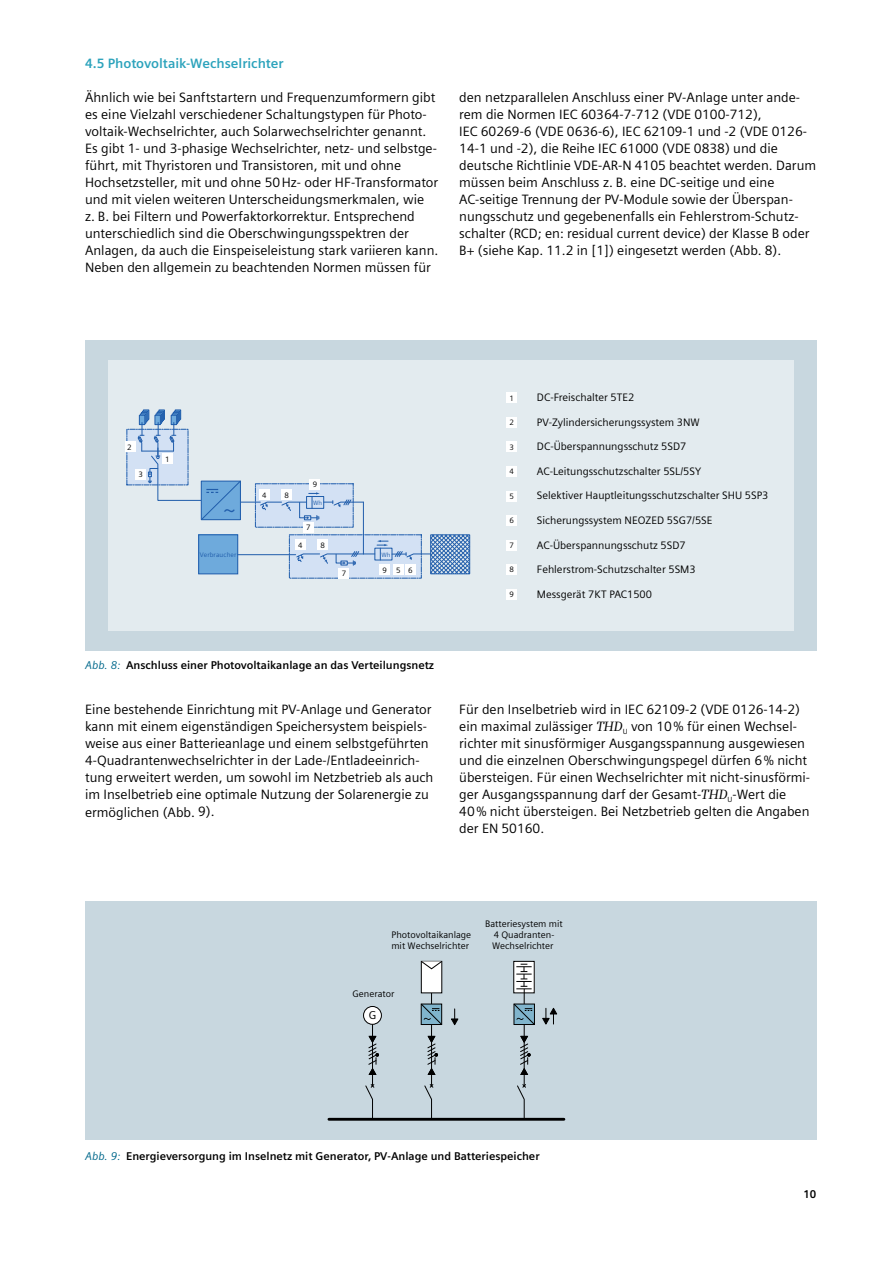
<style>
.page{position:relative;width:893px;height:1263px;background:#fff}
.page>*{position:absolute;margin:0;border:0;box-sizing:border-box;transform-origin:0 0}
.t1{font:21px "Siemens Sans";color:#205dab}
.t2{font:13.5px/17px "Siemens Sans";color:#000}
.t3{font:700 13.5px "Siemens Sans";color:#2ca3bc}
.t4{font:11.4px "Siemens Sans OT";color:#000}
.t5{font:700 11.25px "Siemens Sans";color:#000}
.t6{font:10.8px "Siemens Sans OT";color:#000}
.t7{font:9.45px/11.4px "Siemens Sans OT";color:#000}
.t8{font:7.8px "Siemens Sans";color:#000}
.t9{font:6.6px "Siemens Sans";letter-spacing:.02em;color:#205dab}
.t10{font:6.3px "Siemens Sans";color:#205dab}
.s1{font-weight:400;font-style:italic;color:#00688b}
.s2{font-family:"Siemens Serif";font-style:italic}
</style>
<div class="page">
<div style="left:85px;top:901px;width:731px;height:239px;background:#c8d7df"></div>
<hr style="left:329px;top:1118px;width:235px;height:3px;background:#000">
<hr style="left:372px;top:1041px;width:1px;height:45px;background:#000">
<svg style="left:365px;top:1084px;width:10px;height:34px"></svg>
<svg style="left:368px;top:1025px;width:11px;height:50px"></svg>
<div style="left:364px;top:1006px;width:17px;height:18px;background:#fff;border-radius:50%"></div>
<div style="left:363px;top:1006px;width:19px;height:19px;border:1px solid #000;border-radius:50%"></div>
<svg style="left:515px;top:963px;width:18px;height:1px"></svg>
<div style="left:513px;top:961px;width:22px;height:32px;border:1px solid #000"></div>
<hr style="left:431px;top:1041px;width:1px;height:45px;background:#000">
<svg style="left:424px;top:1083px;width:10px;height:35px"></svg>
<div style="left:421px;top:961px;width:21px;height:32px;background:#fff"></div>
<div style="left:421px;top:961px;width:21px;height:32px;border:1px solid #000"></div>
<svg style="left:420px;top:960px;width:23px;height:10px"></svg>
<hr style="left:524px;top:1041px;width:1px;height:45px;background:#000">
<svg style="left:516px;top:1083px;width:11px;height:35px"></svg>
<svg style="left:451px;top:1009px;width:8px;height:17px"></svg>
<svg style="left:542px;top:1007px;width:16px;height:18px"></svg>
<svg style="left:513px;top:964px;width:22px;height:111px"></svg>
<svg style="left:421px;top:993px;width:21px;height:82px"></svg>
<div style="left:85px;top:340px;width:731px;height:311px;background:#c8d7df"></div>
<div style="left:108px;top:360px;width:685px;height:271px;background:#e3ebef"></div>
<div style="left:289px;top:535px;width:132px;height:43px;background:#d3e1f4"></div>
<hr style="left:363px;top:502px;width:1px;height:52px;background:#205dab">
<div style="left:295px;top:539px;width:11px;height:11px;background:#fff"></div>
<div style="left:199px;top:535px;width:39px;height:39px;background:#6eaadc"></div>
<div style="left:198px;top:534px;width:40px;height:40px;border:1px solid #205dab"></div>
<hr style="left:238px;top:554px;width:58px;height:1px;background:#205dab">
<svg style="left:296px;top:534px;width:175px;height:41px"></svg>
<div style="left:143px;top:410px;width:6px;height:10px;border:1px solid #205dab"></div>
<div style="left:142px;top:411px;width:6px;height:10px;border:1px solid #205dab"></div>
<div style="left:141px;top:412px;width:6px;height:10px;border:1px solid #205dab"></div>
<div style="left:140px;top:414px;width:6px;height:10px;border:1px solid #205dab"></div>
<div style="left:139px;top:415px;width:6px;height:10px;background:#6eaadc"></div>
<div style="left:139px;top:415px;width:6px;height:10px;border:1px solid #205dab"></div>
<div style="left:159px;top:410px;width:6px;height:10px;border:1px solid #205dab"></div>
<div style="left:158px;top:411px;width:6px;height:10px;border:1px solid #205dab"></div>
<div style="left:157px;top:412px;width:6px;height:10px;border:1px solid #205dab"></div>
<div style="left:156px;top:414px;width:6px;height:10px;border:1px solid #205dab"></div>
<div style="left:155px;top:415px;width:5px;height:10px;background:#6eaadc"></div>
<div style="left:155px;top:415px;width:6px;height:10px;border:1px solid #205dab"></div>
<div style="left:175px;top:410px;width:6px;height:10px;border:1px solid #205dab"></div>
<div style="left:174px;top:411px;width:6px;height:10px;border:1px solid #205dab"></div>
<div style="left:173px;top:412px;width:6px;height:10px;border:1px solid #205dab"></div>
<div style="left:172px;top:414px;width:6px;height:10px;border:1px solid #205dab"></div>
<div style="left:171px;top:415px;width:6px;height:10px;background:#6eaadc"></div>
<div style="left:171px;top:415px;width:6px;height:10px;border:1px solid #205dab"></div>
<div style="left:255px;top:484px;width:98px;height:43px;background:#d3e1f4"></div>
<div style="left:303px;top:523px;width:10px;height:10px;background:#fff"></div>
<div style="left:339px;top:568px;width:10px;height:10px;background:#fff"></div>
<div style="left:127px;top:429px;width:61px;height:56px;background:#d3e1f4"></div>
<div style="left:125px;top:442px;width:10px;height:10px;background:#fff"></div>
<div style="left:135px;top:469px;width:10px;height:10px;background:#fff"></div>
<div style="left:507px;top:393px;width:10px;height:10px;background:#fff"></div>
<div style="left:507px;top:589px;width:10px;height:10px;background:#fff"></div>
<div style="left:507px;top:565px;width:10px;height:10px;background:#fff"></div>
<div style="left:507px;top:491px;width:10px;height:10px;background:#fff"></div>
<div style="left:507px;top:442px;width:10px;height:10px;background:#fff"></div>
<div style="left:507px;top:540px;width:10px;height:10px;background:#fff"></div>
<div style="left:507px;top:515px;width:10px;height:11px;background:#fff"></div>
<div style="left:507px;top:466px;width:10px;height:11px;background:#fff"></div>
<div style="left:507px;top:417px;width:10px;height:10px;background:#fff"></div>
<svg style="left:137px;top:422px;width:227px;height:98px"></svg>
<p class="t3" style="left:85px;top:56px;width:200px">4.5 Photovoltaik-Wechselrichter</p>
<p class="t2" style="left:85px;top:89px;width:355px">Ähnlich wie bei Sanftstartern und Frequenzumformern gibt es eine Vielzahl verschiedener Schaltungstypen für Photo&shy;voltaik-Wechselrichter, auch Solarwechselrichter genannt.<br>Es gibt 1- und 3-phasige Wechselrichter, netz- und selbstge&shy;führt, mit Thyristoren und Transistoren, mit und ohne Hochsetzsteller, mit und ohne 50Hz- oder HF-Transformator und mit vielen weiteren Unterscheidungsmerkmalen, wie<br>z. B. bei Filtern und Powerfaktorkorrektur. Entsprechend unterschiedlich sind die Oberschwingungsspektren der Anlagen, da auch die Einspeiseleistung stark variieren kann.<br>Neben den allgemein zu beachtenden Normen müssen für</p>
<p class="t2" style="left:459px;top:89px;width:358px">den netzparallelen Anschluss einer PV-Anlage unter ande&shy;rem die Normen IEC 60364-7-712 (VDE 0100-712),<br>IEC 60269-6 (VDE 0636-6), IEC 62109-1 und -2 (VDE 0126- 14-1 und -2), die Reihe IEC 61000 (VDE 0838) und die deutsche Richtlinie VDE-AR-N 4105 beachtet werden. Darum müssen beim Anschluss z. B. eine DC-seitige und eine AC-seitige Trennung der PV-Module sowie der Überspan&shy;nungsschutz und gegebenenfalls ein Fehlerstrom-Schutz&shy;schalter (RCD; en: residual current device) der Klasse B oder B+ (siehe Kap. 11.2 in [1]) eingesetzt werden (Abb. 8).</p>
<p class="t8" style="left:127px;top:442px;width:6px">2</p>
<p class="t8" style="left:138px;top:470px;width:6px">3</p>
<p class="t8" style="left:165px;top:454px;width:6px">1</p>
<h1 class="t1" style="left:224px;top:497px;width:14px">~</h1>
<p class="t9" style="left:200px;top:551px;width:38px">Verbraucher</p>
<p class="t8" style="left:262px;top:490px;width:6px">4</p>
<p class="t8" style="left:284px;top:490px;width:6px">8</p>
<p class="t8" style="left:313px;top:480px;width:6px">9</p>
<p class="t10" style="left:313px;top:499px;width:11px">Wh</p>
<p class="t8" style="left:306px;top:523px;width:6px">7</p>
<p class="t8" style="left:298px;top:541px;width:6px">4</p>
<p class="t8" style="left:320px;top:541px;width:6px">8</p>
<p class="t8" style="left:342px;top:569px;width:6px">7</p>
<p class="t10" style="left:381px;top:551px;width:11px">Wh</p>
<p class="t8" style="left:383px;top:566px;width:6px">9</p>
<p class="t8" style="left:396px;top:566px;width:6px">5</p>
<p class="t8" style="left:408px;top:566px;width:6px">6</p>
<p class="t5" style="left:85px;top:659px;width:351px"><span class="s1">Abb. 8:</span> Anschluss einer Photovoltaikanlage an das Verteilungsnetz</p>
<p class="t8" style="left:510px;top:393px;width:6px">1</p>
<p class="t8" style="left:510px;top:418px;width:6px">2</p>
<p class="t8" style="left:510px;top:443px;width:6px">3</p>
<p class="t8" style="left:510px;top:467px;width:6px">4</p>
<p class="t8" style="left:510px;top:492px;width:6px">5</p>
<p class="t8" style="left:510px;top:516px;width:6px">6</p>
<p class="t8" style="left:510px;top:541px;width:6px">7</p>
<p class="t8" style="left:510px;top:565px;width:6px">8</p>
<p class="t8" style="left:510px;top:590px;width:6px">9</p>
<p class="t6" style="left:537px;top:391px;width:99px">DC-Freischalter 5TE2</p>
<p class="t6" style="left:537px;top:416px;width:164px">PV-Zylindersicherungssystem 3NW</p>
<p class="t6" style="left:537px;top:441px;width:151px">DC-Überspannungsschutz 5SD7</p>
<p class="t6" style="left:537px;top:465px;width:166px">AC-Leitungsschutzschalter 5SL/5SY</p>
<p class="t6" style="left:537px;top:490px;width:233px">Selektiver Hauptleitungsschutzschalter SHU 5SP3</p>
<p class="t6" style="left:537px;top:514px;width:177px">Sicherungssystem NEOZED 5SG7/5SE</p>
<p class="t6" style="left:537px;top:539px;width:150px">AC-Überspannungsschutz 5SD7</p>
<p class="t6" style="left:537px;top:563px;width:160px">Fehlerstrom-Schutzschalter 5SM3</p>
<p class="t6" style="left:537px;top:588px;width:117px">Messgerät 7KT PAC1500</p>
<p class="t2" style="left:85px;top:701px;width:350px">Eine bestehende Einrichtung mit PV-Anlage und Generator kann mit einem eigenständigen Speichersystem beispiels&shy;weise aus einer Batterieanlage und einem selbstgeführten 4-Quadrantenwechselrichter in der Lade-/Entladeeinrich&shy;tung erweitert werden, um sowohl im Netzbetrieb als auch im Inselbetrieb eine optimale Nutzung der Solarenergie zu ermöglichen (Abb. 9).</p>
<p class="t2" style="left:459px;top:701px;width:352px">Für den Inselbetrieb wird in IEC 62109-2 (VDE 0126-14-2) ein maximal zulässiger <span class="s2">THD</span><sub>U</sub> von 10% für einen Wechsel&shy;richter mit sinusförmiger Ausgangsspannung ausgewiesen und die einzelnen Oberschwingungspegel dürfen 6% nicht übersteigen. Für einen Wechselrichter mit nicht-sinusförmi&shy;ger Ausgangsspannung darf der Gesamt-<span class="s2">THD</span><sub>U</sub>-Wert die 40% nicht übersteigen. Bei Netzbetrieb gelten die Angaben der EN 50160.</p>
<p class="t7" style="left:391px;top:929px;width:81px">Photovoltaikanlage mit Wechselrichter</p>
<p class="t7" style="left:485px;top:918px;width:79px;text-align:center">Batteriesystem mit<br>4 Quadranten-<br>Wechselrichter</p>
<p class="t7" style="left:352px;top:988px;width:43px">Generator</p>
<p class="t4" style="left:369px;top:1008px;width:9px">G</p>
<p class="t5" style="left:85px;top:1149px;width:456px"><span class="s1">Abb. 9:</span> Energieversorgung im Inselnetz mit Generator, PV-Anlage und Batteriespeicher</p>
<p class="t5" style="left:803px;top:1188px;width:14px">10</p>
</div>
